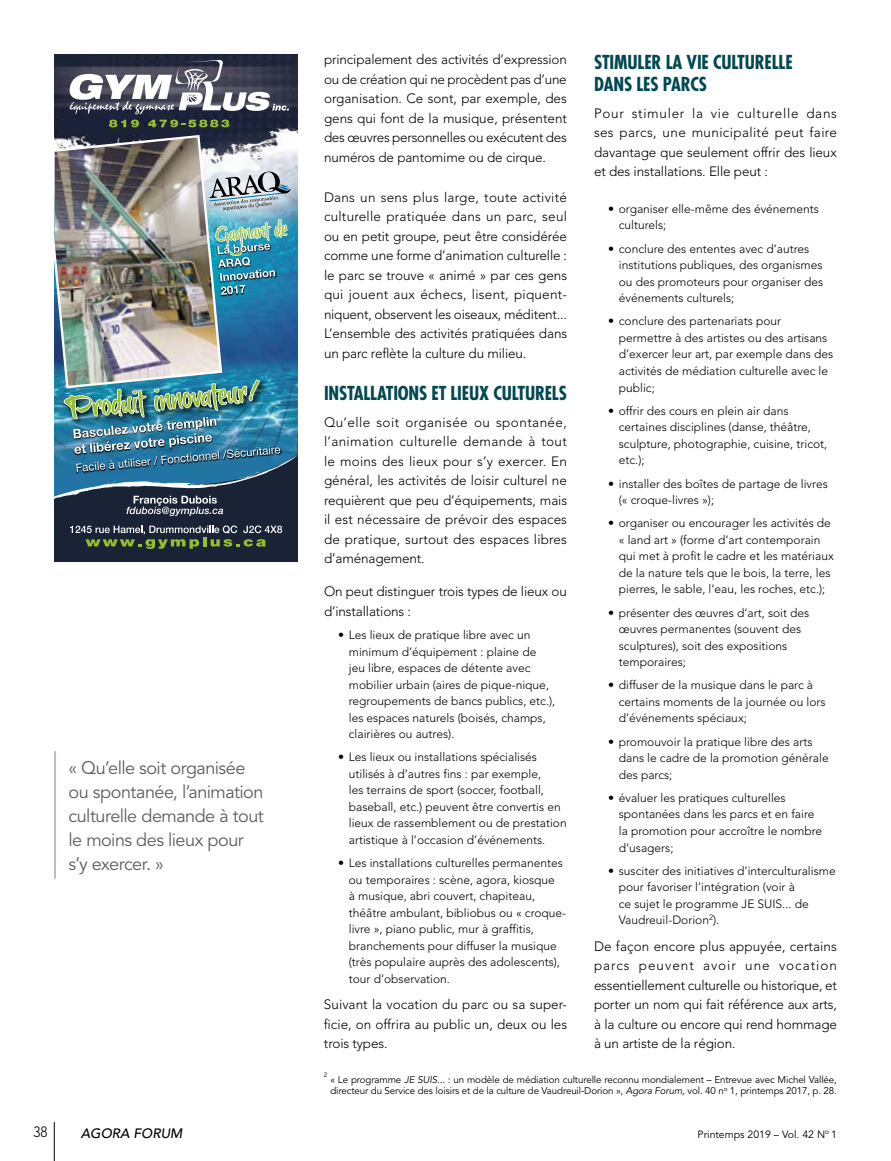
<style>
.page{position:relative;width:891px;height:1161px;background:#fff}
.page>*{position:absolute;margin:0;border:0;box-sizing:border-box;transform-origin:0 0}
.t1{font:700 condensed 18.75px/22.5px "Futura";letter-spacing:-.01em;color:#004852}
.t2{font:18px/24px "Avenir";letter-spacing:-.03em;color:#5e5e5f}
.t3{font:300 14.85px "Avenir";color:#000;scale:.91 1}
.t4{font:300 13.5px/19.5px "Avenir";letter-spacing:-.01em;color:#000;text-align:justify}
.t5{font:italic 500 13.5px "Avenir";color:#000}
.t6{font:300 12px/16.5px "Avenir";color:#000}
.t7{font:10.5px "Avenir";color:#000}
.t8{font:9.75px/11.2px "Avenir";letter-spacing:-.01em;color:#000}
.t9{font:6.3px "Avenir";color:#000}
.s1{font-style:italic}
</style>
<div class="page">
<img style="left:55px;top:54px;width:243px;height:272px">
<img style="left:291px;top:111px;width:7px;height:160px">
<img style="left:68px;top:54px;width:223px;height:241px">
<img style="left:55px;top:79px;width:162px;height:247px">
<img style="left:55px;top:326px;width:243px;height:236px">
<hr style="left:55px;top:751px;width:1px;height:128px;background:#8174ab">
<hr style="left:54px;top:1122px;width:1px;height:39px;background:#000">
<h2 class="t2" style="left:69px;top:757px;width:197px">« Qu’elle soit organisée ou spontanée, l’animation culturelle demande à tout le moins des lieux pour s’y exercer. »</h2>
<p class="t4" style="left:324px;top:51px;width:245px">principalement des activités d’expression ou de création qui ne procèdent pas d’une organisation. Ce sont, par exemple, des gens qui font de la musique, présentent des œuvres personnelles ou exécutent des numéros de pantomime ou de cirque.</p>
<p class="t4" style="left:324px;top:188px;width:245px">Dans un sens plus large, toute activité culturelle pratiquée dans un parc, seul ou en petit groupe, peut être considérée comme une forme d’animation culturelle : le parc se trouve « animé » par ces gens qui jouent aux échecs, lisent, piquent&shy;niquent, observent les oiseaux, méditent...<br>L’ensemble des activités pratiquées dans un parc reflète la culture du milieu.</p>
<h1 class="t1" style="left:324px;top:383px;width:245px">INSTALLATIONS ET LIEUX CULTURELS</h1>
<p class="t4" style="left:324px;top:413px;width:245px">Qu’elle soit organisée ou spontanée, l’animation culturelle demande à tout le moins des lieux pour s’y exercer. En général, les activités de loisir culturel ne requièrent que peu d’équipements, mais il est nécessaire de prévoir des espaces de pratique, surtout des espaces libres d’aménagement.</p>
<p class="t4" style="left:324px;top:583px;width:244px">On peut distinguer trois types de lieux ou d’installations :</p>
<p class="t6" style="left:349px;top:628px;width:208px;text-indent:-11px">• Les lieux de pratique libre avec un minimum d’équipement : plaine de jeu libre, espaces de détente avec mobilier urbain (aires de pique-nique, regroupements de bancs publics, etc.), les espaces naturels (boisés, champs, clairières ou autres).</p>
<p class="t6" style="left:349px;top:750px;width:219px;text-indent:-11px">• Les lieux ou installations spécialisés utilisés à d’autres fins : par exemple,<br>les terrains de sport (soccer, football, baseball, etc.) peuvent être convertis en lieux de rassemblement ou de prestation artistique à l’occasion d’événements.</p>
<p class="t6" style="left:349px;top:856px;width:219px;text-indent:-11px">• Les installations culturelles permanentes ou temporaires : scène, agora, kiosque<br>à musique, abri couvert, chapiteau, théâtre ambulant, bibliobus ou « croque&shy;livre », piano public, mur à graffitis, branchements pour diffuser la musique (très populaire auprès des adolescents), tour d’observation.</p>
<p class="t4" style="left:324px;top:996px;width:245px">Suivant la vocation du parc ou sa super&shy;ficie, on offrira au public un, deux ou les trois types.</p>
<h1 class="t1" style="left:594px;top:51px;width:200px">STIMULER LA VIE CULTURELLE<br>DANS LES PARCS</h1>
<p class="t4" style="left:594px;top:104px;width:245px">Pour stimuler la vie culturelle dans ses parcs, une municipalité peut faire davantage que seulement offrir des lieux et des installations. Elle peut :</p>
<p class="t6" style="left:619px;top:201px;width:202px;text-indent:-11px">• organiser elle-même des événements culturels;</p>
<p class="t6" style="left:619px;top:241px;width:206px;text-indent:-11px">• conclure des ententes avec d’autres institutions publiques, des organismes ou des promoteurs pour organiser des événements culturels;</p>
<p class="t6" style="left:619px;top:314px;width:216px;text-indent:-11px">• conclure des partenariats pour permettre à des artistes ou des artisans d’exercer leur art, par exemple dans des activités de médiation culturelle avec le public;</p>
<p class="t6" style="left:619px;top:403px;width:210px;text-indent:-11px">• offrir des cours en plein air dans certaines disciplines (danse, théâtre, sculpture, photographie, cuisine, tricot, etc.);</p>
<p class="t6" style="left:619px;top:476px;width:210px;text-indent:-11px">• installer des boîtes de partage de livres (« croque-livres »);</p>
<p class="t6" style="left:619px;top:516px;width:216px;text-indent:-11px">• organiser ou encourager les activités de « land art » (forme d’art contemporain qui met à profit le cadre et les matériaux de la nature tels que le bois, la terre, les pierres, le sable, l’eau, les roches, etc.);</p>
<p class="t6" style="left:619px;top:605px;width:192px;text-indent:-11px">• présenter des œuvres d’art, soit des œuvres permanentes (souvent des sculptures), soit des expositions temporaires;</p>
<p class="t6" style="left:619px;top:678px;width:208px;text-indent:-11px">• diffuser de la musique dans le parc à certains moments de la journée ou lors d’événements spéciaux;</p>
<p class="t6" style="left:619px;top:734px;width:211px;text-indent:-11px">• promouvoir la pratique libre des arts dans le cadre de la promotion générale des parcs;</p>
<p class="t6" style="left:619px;top:791px;width:205px;text-indent:-11px">• évaluer les pratiques culturelles spontanées dans les parcs et en faire la promotion pour accroître le nombre d’usagers;</p>
<p class="t6" style="left:619px;top:863px;width:218px;text-indent:-11px">• susciter des initiatives d’interculturalisme pour favoriser l’intégration (voir à<br>ce sujet le programme JE SUIS... de Vaudreuil-Dorion<sup>2</sup>).</p>
<p class="t4" style="left:594px;top:937px;width:244px">De façon encore plus appuyée, certains parcs peuvent avoir une vocation essentiellement culturelle ou historique, et porter un nom qui fait référence aux arts, à la culture ou encore qui rend hommage à un artiste de la région.</p>
<p class="t9" style="left:324px;top:1072px;width:5px">2</p>
<p class="t8" style="left:330px;top:1075px;width:508px">« Le programme <span class="s1">JE SUIS</span>... : un modèle de médiation culturelle reconnu mondialement – Entrevue avec Michel Vallée, directeur du Service des loisirs et de la culture de Vaudreuil-Dorion », <span class="s1">Agora Forum</span>, vol. 40 n<sup>o</sup> 1, printemps 2017, p. 28.</p>
<p class="t3" style="left:33px;top:1126px;width:17px">38</p>
<p class="t5" style="left:81px;top:1125px;width:103px">AGORA FORUM</p>
<p class="t7" style="left:698px;top:1130px;width:141px">Printemps 2019 – Vol. 42 N<sup>o</sup> 1</p>
</div>
